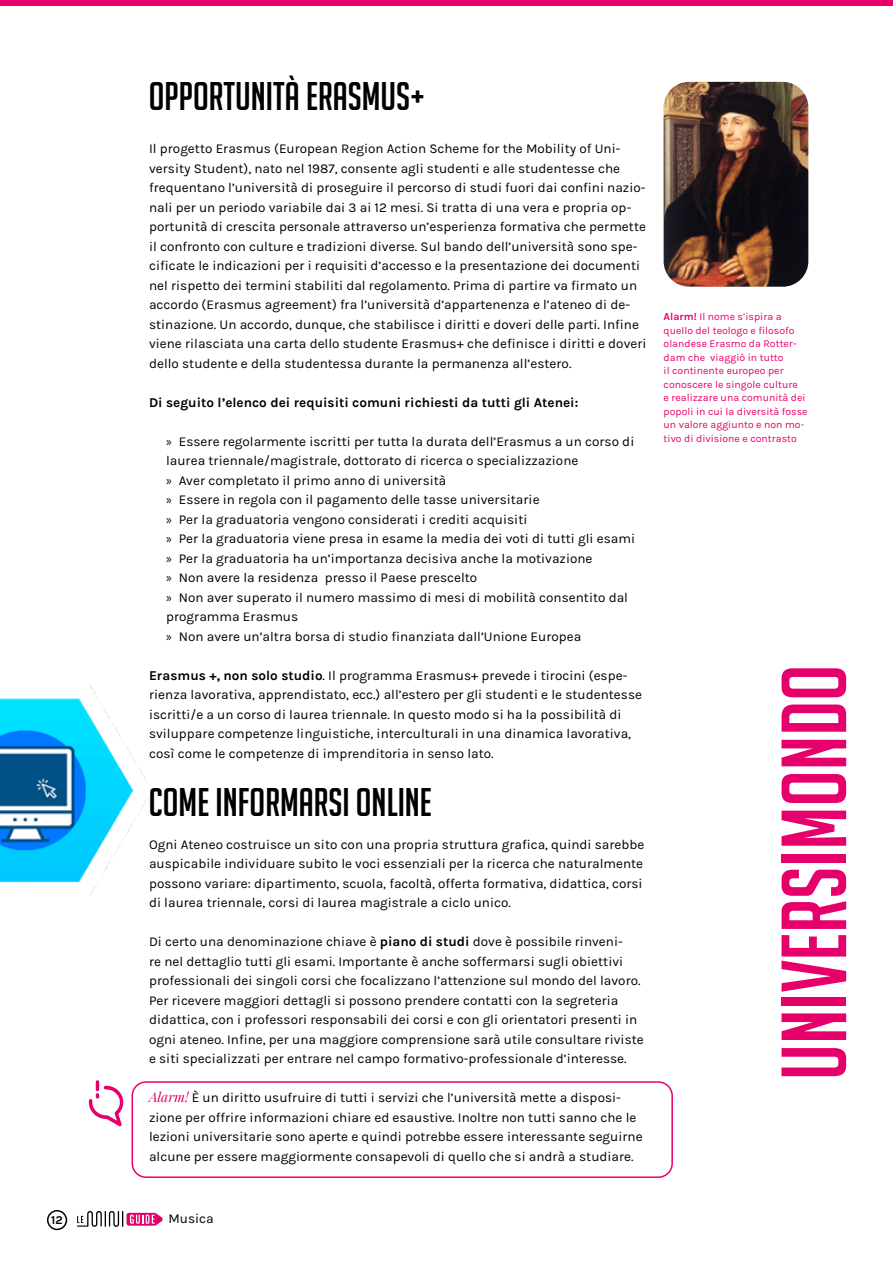
<style>
.page{position:relative;width:893px;height:1263px;background:#fff}
.page>*{position:absolute;margin:0;border:0;box-sizing:border-box;transform-origin:0 0}
.t1{font:90px "Big Noodle Titling";color:#e6006c}
.t2{font:39px "Big Noodle Titling";color:#000}
.t3{font:13.5px/19.5px "Karla";color:#000}
.t4{font:700 13.5px "Karla";color:#000}
.t5{font:700 12px "Karla";color:#000}
.t6{font:10.5px/13.5px "Karla";color:#e6006c}
.s1{font-family:"Myriad Pro"}
.s2{font-weight:700}
.s3{font-family:"Playfair Display";font-style:italic;color:#e6006c}
</style>
<div class="page">
<svg style="left:77px;top:1211px;width:86px;height:16px"></svg>
<div style="left:47px;top:1210px;width:20px;height:20px;border:2px solid #000;border-radius:50%"></div>
<div style="left:0;top:0;width:893px;height:6px;background:#e6006c"></div>
<img style="left:664px;top:82px;width:144px;height:205px">
<div style="left:132px;top:1081px;width:541px;height:97px;border:2px solid #e6006c;border-radius:14px"></div>
<svg style="left:89px;top:1080px;width:35px;height:46px"></svg>
<img style="left:0;top:684px;width:148px;height:212px">
<h2 class="t2" style="left:149px;top:75px;width:278px">OPPORTUNITÀ ERASMUS+</h2>
<p class="t3" style="left:149px;top:139px;width:499px">Il progetto Erasmus (European Region Action Scheme for the Mobility of Uni&shy;versity Student), nato nel 1987, consente agli studenti e alle studentesse che frequentano l’università di proseguire il percorso di studi fuori dai confini nazio&shy;nali per un periodo variabile dai 3 ai 12 mesi. Si tratta di una vera e propria op&shy;portunità di crescita personale attraverso un’esperienza formativa che permette il confronto con culture e tradizioni diverse. Sul bando dell’università sono spe&shy;cificate le indicazioni per i requisiti d’accesso e la presentazione dei documenti nel rispetto dei termini stabiliti dal regolamento. Prima di partire va firmato un accordo (Erasmus agreement) fra l’università d’appartenenza e l’ateneo di de&shy;stinazione. Un accordo, dunque, che stabilisce i diritti e doveri delle parti. Infine viene rilasciata una carta dello studente Erasmus+ che definisce i diritti e doveri dello studente e della studentessa durante la permanenza all’estero.</p>
<p class="t4" style="left:149px;top:395px;width:431px">Di seguito l’elenco dei requisiti comuni richiesti da tutti gli Atenei:</p>
<p class="t3" style="left:166px;top:432px;width:470px"><span class="s1">»</span> Essere regolarmente iscritti per tutta la durata dell’Erasmus a un corso di laurea triennale/magistrale, dottorato di ricerca o specializzazione<br><span class="s1">»</span> Aver completato il primo anno di università<br><span class="s1">»</span> Essere in regola con il pagamento delle tasse universitarie<br><span class="s1">»</span> Per la graduatoria vengono considerati i crediti acquisiti<br><span class="s1">»</span> Per la graduatoria viene presa in esame la media dei voti di tutti gli esami <span class="s1">»</span> Per la graduatoria ha un’importanza decisiva anche la motivazione<br><span class="s1">»</span> Non avere la residenza presso il Paese prescelto<br><span class="s1">»</span> Non aver superato il numero massimo di mesi di mobilità consentito dal programma Erasmus<br><span class="s1">»</span> Non avere un’altra borsa di studio finanziata dall’Unione Europea</p>
<p class="t3" style="left:149px;top:666px;width:494px"><span class="s2">Erasmus +, non solo studio</span>. Il programma Erasmus+ prevede i tirocini (espe&shy;rienza lavorativa, apprendistato, ecc.) all’estero per gli studenti e le studentesse iscritti/e a un corso di laurea triennale. In questo modo si ha la possibilità di sviluppare competenze linguistiche, interculturali in una dinamica lavorativa, così come le competenze di imprenditoria in senso lato.</p>
<h2 class="t2" style="left:149px;top:781px;width:285px">COME INFORMARSI ONLINE</h2>
<p class="t3" style="left:149px;top:834px;width:497px">Ogni Ateneo costruisce un sito con una propria struttura grafica, quindi sarebbe auspicabile individuare subito le voci essenziali per la ricerca che naturalmente possono variare: dipartimento, scuola, facoltà, offerta formativa, didattica, corsi di laurea triennale, corsi di laurea magistrale a ciclo unico.</p>
<p class="t3" style="left:149px;top:932px;width:496px">Di certo una denominazione chiave è <span class="s2">piano di studi</span> dove è possibile rinveni-<br>re nel dettaglio tutti gli esami. Importante è anche soffermarsi sugli obiettivi professionali dei singoli corsi che focalizzano l’attenzione sul mondo del lavoro.<br>Per ricevere maggiori dettagli si possono prendere contatti con la segreteria didattica, con i professori responsabili dei corsi e con gli orientatori presenti in ogni ateneo. Infine, per una maggiore comprensione sarà utile consultare riviste e siti specializzati per entrare nel campo formativo-professionale d’interesse.</p>
<p class="t3" style="left:149px;top:1088px;width:495px"><span class="s3">Alarm!</span> È un diritto usufruire di tutti i servizi che l’università mette a disposi&shy;zione per offrire informazioni chiare ed esaustive. Inoltre non tutti sanno che le lezioni universitarie sono aperte e quindi potrebbe essere interessante seguirne alcune per essere maggiormente consapevoli di quello che si andrà a studiare.</p>
<p class="t6" style="left:664px;top:310px;width:145px"><span class="s2">Alarm!</span> Il nome s’ispira a quello del teologo e filosofo olandese Erasmo da Rotter&shy;dam che viaggiò in tutto<br>il continente europeo per conoscere le singole culture<br>e realizzare una comunità dei popoli in cui la diversità fosse un valore aggiunto e non mo&shy;tivo di divisione e contrasto</p>
<h1 class="t1" style="left:766px;top:1080px;width:417px;rotate:-90deg">UNIVERSIMONDO</h1>
<p class="t5" style="left:51px;top:1213px;width:13px">12</p>
<p class="t3" style="left:168px;top:1209px;width:47px">Musica</p>
</div>
